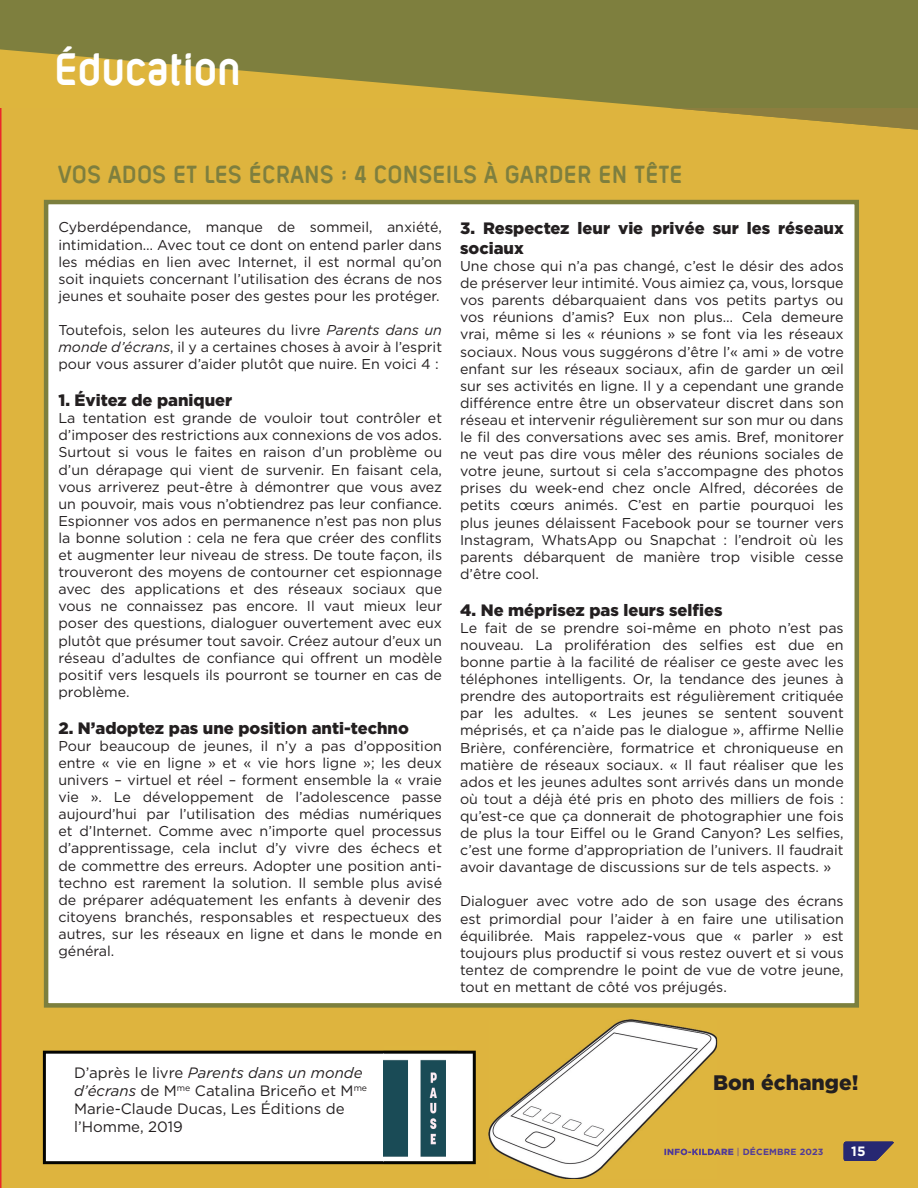
<style>
.page{position:relative;width:918px;height:1188px;background:#fff}
.page>*{position:absolute;margin:0;border:0;box-sizing:border-box;transform-origin:0 0}
.t1{font:700 condensed 49.5px "Layar Bahtera Dd W01";letter-spacing:.005em;color:#fff}
.t2{font:700 condensed 27px "Layar Bahtera Dd W01";letter-spacing:.01em;color:#7e7f3e}
.t3{font:900 21px "Gotham HTF";color:#231f20}
.t4{font:900 16.5px/19.8px "Gotham HTF";color:#231f20}
.t5{font:15px/18px "Gotham HTF";color:#231f20}
.t6{font:14.25px/17.1px "Gotham HTF";color:#231f20;text-align:justify}
.t7{font:700 13.5px "Gotham HTF";color:#fff}
.t8{font:900 9px "Gotham HTF";letter-spacing:.02em;color:#513a97}
.s1{font-style:italic}
.s2{font-weight:400}
.s3{font-weight:700}
</style>
<div class="page">
<div style="left:0;top:108px;width:918px;height:1080px;background:#deb43e"></div>
<svg style="left:43px;top:1051px;width:433px;height:113px"></svg>
<svg style="left:494px;top:108px;width:424px;height:28px;background:#cba73e"></svg>
<svg style="left:0;top:0;width:918px;height:108px;background:#91893d"></svg>
<svg style="left:844px;top:1142px;width:51px;height:19px"></svg>
<img style="left:383px;top:1046px;width:75px;height:125px">
<img style="left:383px;top:1051px;width:75px;height:113px">
<div style="left:44px;top:200px;width:815px;height:808px;background:#fff;border:4px solid #7c7f3e"></div>
<img style="left:488px;top:1019px;width:229px;height:160px">
<img style="left:664px;top:1149px;width:53px;height:6px">
<h1 class="t1" style="left:54px;top:45px;width:188px">Éducation</h1>
<h2 class="t2" style="left:58px;top:161px;width:626px">VOS ADOS ET LES ÉCRANS : 4 CONSEILS À GARDER EN TÊTE</h2>
<p class="t6" style="left:58px;top:219px;width:385px">Cyberdépendance, manque de sommeil, anxiété, intimidation… Avec tout ce dont on entend parler dans les médias en lien avec Internet, il est normal qu’on soit inquiets concernant l’utilisation des écrans de nos jeunes et souhaite poser des gestes pour les protéger.</p>
<p class="t6" style="left:58px;top:321px;width:385px">Toutefois, selon les auteures du livre <span class="s1">Parents dans un monde d’écrans</span>, il y a certaines choses à avoir à l’esprit pour vous assurer d’aider plutôt que nuire. En voici 4 :</p>
<p class="t4" style="left:58px;top:390px;width:175px">1. Évitez de paniquer</p>
<p class="t6" style="left:58px;top:409px;width:385px">La tentation est grande de vouloir tout contrôler et d’imposer des restrictions aux connexions de vos ados.<br>Surtout si vous le faites en raison d’un problème ou d’un dérapage qui vient de survenir. En faisant cela, vous arriverez peut-être à démontrer que vous avez un pouvoir, mais vous n’obtiendrez pas leur confiance.<br>Espionner vos ados en permanence n’est pas non plus la bonne solution : cela ne fera que créer des conflits et augmenter leur niveau de stress. De toute façon, ils trouveront des moyens de contourner cet espionnage avec des applications et des réseaux sociaux que vous ne connaissez pas encore. Il vaut mieux leur poser des questions, dialoguer ouvertement avec eux plutôt que présumer tout savoir. Créez autour d’eux un réseau d’adultes de confiance qui offrent un modèle positif vers lesquels ils pourront se tourner en cas de problème.</p>
<p class="t4" style="left:58px;top:718px;width:352px">2. N’adoptez pas une position anti-techno</p>
<p class="t6" style="left:58px;top:737px;width:385px">Pour beaucoup de jeunes, il n’y a pas d’opposition entre « vie en ligne » et « vie hors ligne »; les deux univers – virtuel et réel – forment ensemble la « vraie vie ». Le développement de l’adolescence passe aujourd’hui par l’utilisation des médias numériques et d’Internet. Comme avec n’importe quel processus d’apprentissage, cela inclut d’y vivre des échecs et de commettre des erreurs. Adopter une position anti&shy;techno est rarement la solution. Il semble plus avisé de préparer adéquatement les enfants à devenir des citoyens branchés, responsables et respectueux des autres, sur les réseaux en ligne et dans le monde en général.</p>
<p class="t4" style="left:460px;top:218px;width:385px">3. Respectez leur vie privée sur les réseaux sociaux</p>
<p class="t6" style="left:460px;top:257px;width:385px">Une chose qui n’a pas changé, c’est le désir des ados de préserver leur intimité. Vous aimiez ça, vous, lorsque vos parents débarquaient dans vos petits partys ou vos réunions d’amis? Eux non plus… Cela demeure vrai, même si les « réunions » se font via les réseaux sociaux. Nous vous suggérons d’être l’« ami » de votre enfant sur les réseaux sociaux, afin de garder un œil sur ses activités en ligne. Il y a cependant une grande différence entre être un observateur discret dans son réseau et intervenir régulièrement sur son mur ou dans le fil des conversations avec ses amis. Bref, monitorer ne veut pas dire vous mêler des réunions sociales de votre jeune, surtout si cela s’accompagne des photos prises du week-end chez oncle Alfred, décorées de petits cœurs animés. C’est en partie pourquoi les plus jeunes délaissent Facebook pour se tourner vers Instagram, WhatsApp ou Snapchat : l’endroit où les parents débarquent de manière trop visible cesse d’être cool.</p>
<p class="t4" style="left:460px;top:600px;width:264px">4. Ne méprisez pas leurs selfies</p>
<p class="t6" style="left:460px;top:619px;width:385px">Le fait de se prendre soi-même en photo n’est pas nouveau. La prolifération des selfies est due en bonne partie à la facilité de réaliser ce geste avec les téléphones intelligents. Or, la tendance des jeunes à prendre des autoportraits est régulièrement critiquée par les adultes. « Les jeunes se sentent souvent méprisés, et ça n’aide pas le dialogue », affirme Nellie Brière, conférencière, formatrice et chroniqueuse en matière de réseaux sociaux. « Il faut réaliser que les ados et les jeunes adultes sont arrivés dans un monde où tout a déjà été pris en photo des milliers de fois : qu’est-ce que ça donnerait de photographier une fois de plus la tour Eiffel ou le Grand Canyon? Les selfies, c’est une forme d’appropriation de l’univers. Il faudrait avoir davantage de discussions sur de tels aspects. »</p>
<p class="t6" style="left:460px;top:893px;width:385px">Dialoguer avec votre ado de son usage des écrans est primordial pour l’aider à en faire une utilisation équilibrée. Mais rappelez-vous que « parler » est toujours plus productif si vous restez ouvert et si vous tentez de comprendre le point de vue de votre jeune, tout en mettant de côté vos préjugés.</p>
<p class="t5" style="left:74px;top:1064px;width:295px">D’après le livre <span class="s1">Parents dans un monde d’écrans</span> de M<sup>me</sup> Catalina Briceño et M<sup>me<br></sup>Marie-Claude Ducas, Les Éditions de l’Homme, 2019</p>
<h3 class="t3" style="left:713px;top:1070px;width:147px">Bon échange!</h3>
<p class="t8" style="left:664px;top:1147px;width:161px">INFO-KILDARE <span class="s2">|</span> <span class="s3">DÉCEMBRE 2023</span></p>
<p class="t7" style="left:851px;top:1144px;width:16px">15</p>
</div>
